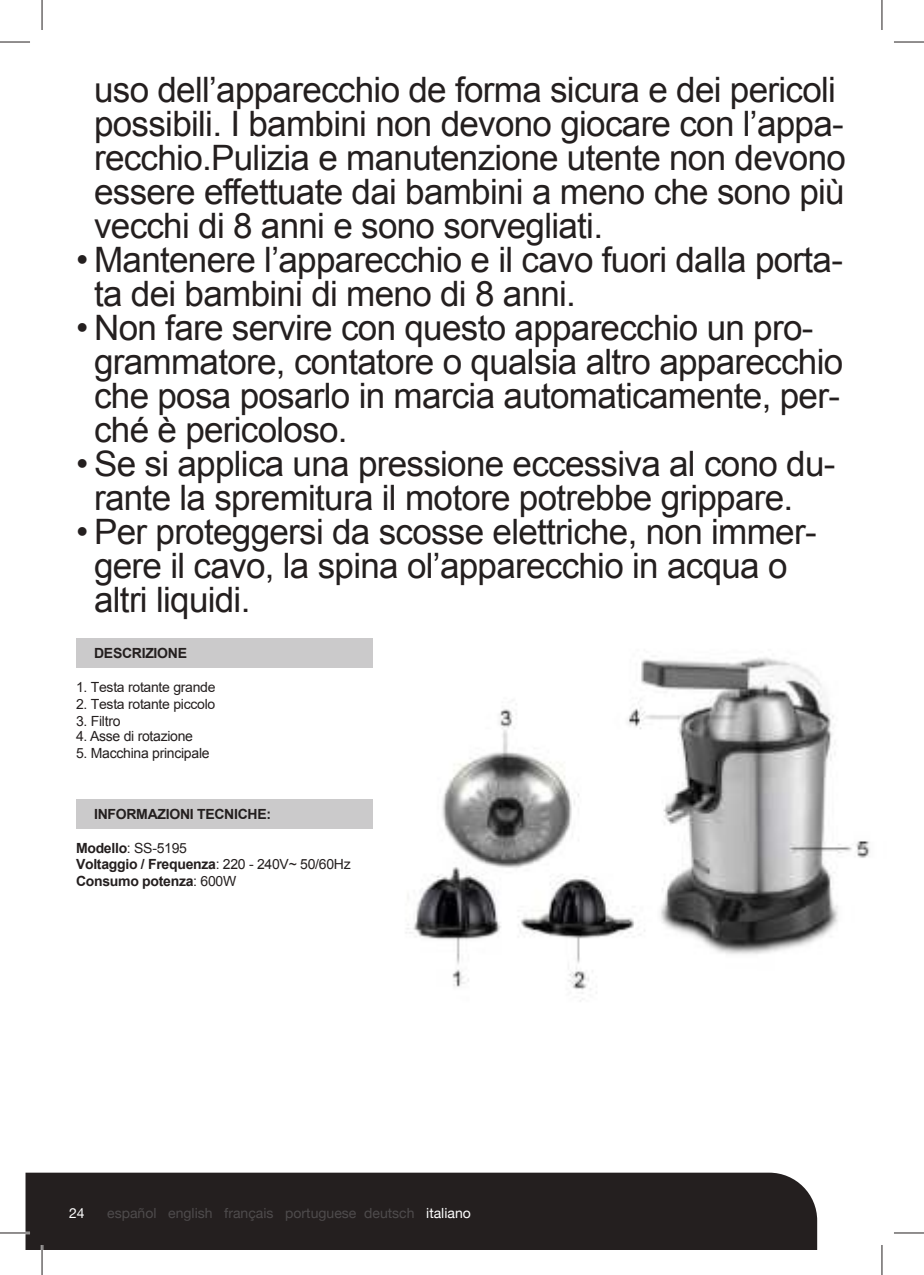
<style>
.page{position:relative;width:924px;height:1275px;background:#fff}
.page>*{position:absolute;margin:0;border:0;box-sizing:border-box;transform-origin:0 0}
.t1{font:35px/34px "Arial";letter-spacing:-.02em;color:#241f1f}
.t2{font:700 14px/16.8px "Arial";letter-spacing:-.02em;color:#241f1f}
.t3{font:14px "Helvetica Neue";color:#4e4b4c}
.t4{font:14px "Arial";letter-spacing:-.02em;color:#241f1f}
.t5{font:14px "Arial";letter-spacing:-.02em;color:#241f1f}
.t6{font:14px "Helvetica Neue";color:#fff}
.s1{font-style:inherit}
.s2{font-weight:400}
.s3{color:#fff}
</style>
<div class="page">
<div style="left:25px;top:1172px;width:791px;height:78px;background:#241f1f"></div>
<div style="left:76px;top:638px;width:376px;height:30px;background:#cbcacb"></div>
<div style="left:76px;top:799px;width:376px;height:29px;background:#cbcacb"></div>
<hr style="left:0;top:1231px;width:30px;height:3px;background:#fff">
<hr style="left:41px;top:1245px;width:2px;height:30px;background:#fff">
<hr style="left:0;top:42px;width:30px;height:1px;background:#241f1f">
<hr style="left:893px;top:42px;width:30px;height:1px;background:#241f1f">
<hr style="left:0;top:1232px;width:30px;height:1px;background:#241f1f">
<hr style="left:893px;top:1232px;width:30px;height:1px;background:#241f1f">
<hr style="left:42px;top:0;width:1px;height:30px;background:#241f1f">
<hr style="left:42px;top:1245px;width:1px;height:30px;background:#241f1f">
<hr style="left:881px;top:0;width:1px;height:30px;background:#241f1f">
<hr style="left:881px;top:1245px;width:1px;height:30px;background:#241f1f">
<img style="left:373px;top:638px;width:497px;height:364px">
<p class="t1" style="left:94px;top:75px;width:753px">uso dell’apparecchio de forma sicura e dei pericoli possibili. I bambini non devono giocare con l’appa&shy;recchio.Pulizia e manutenzione utente non devono essere effettuate dai bambini a meno che sono più vecchi di 8 anni e sono sorvegliati.</p>
<p class="t1" style="left:94px;top:243px;width:750px;text-indent:-18px">• Mantenere l’apparecchio e il cavo fuori dalla porta&shy;ta dei bambini di meno di 8 anni.</p>
<p class="t1" style="left:94px;top:311px;width:750px;text-indent:-18px">• Non fare servire con questo apparecchio un pro&shy;grammatore, contatore o qualsia altro apparecchio che posa posarlo in marcia automaticamente, per&shy;ché è pericoloso.</p>
<p class="t1" style="left:94px;top:447px;width:742px;text-indent:-18px">• Se si applica una pressione eccessiva al cono du&shy;rante la spremitura il motore potrebbe grippare.</p>
<p class="t1" style="left:94px;top:515px;width:723px;text-indent:-18px">• Per proteggersi da scosse elettriche, non immer&shy;gere il cavo, la spina ol’apparecchio in acqua o altri liquidi.</p>
<p class="t2" style="left:94px;top:646px;width:94px">DESCRIZIONE</p>
<p class="t5" style="left:76px;top:677px;width:141px"><span class="s1">1.</span> Testa rotante grande</p>
<p class="t5" style="left:76px;top:694px;width:141px">2. Testa rotante piccolo</p>
<p class="t4" style="left:76px;top:711px;width:46px"><span class="s1">3</span>. Filtro</p>
<p class="t4" style="left:76px;top:726px;width:118px">4. Asse di rotazione</p>
<p class="t4" style="left:76px;top:743px;width:135px">5. Macchina principale</p>
<p class="t2" style="left:94px;top:806px;width:178px">INFORMAZIONI TECNICHE:</p>
<p class="t2" style="left:76px;top:840px;width:276px">Modello<span class="s2">: SS-5195<br></span>Voltaggio / Frequenza<span class="s2">: 220 - 240V~ 50/60Hz<br></span>Consumo potenza<span class="s2">: 600W</span></p>
<p class="t6" style="left:69px;top:1208px;width:17px">24</p>
<p class="t3" style="left:107px;top:1208px;width:365px">español english français portuguese deutsch <span class="s3">italiano</span></p>
</div>
